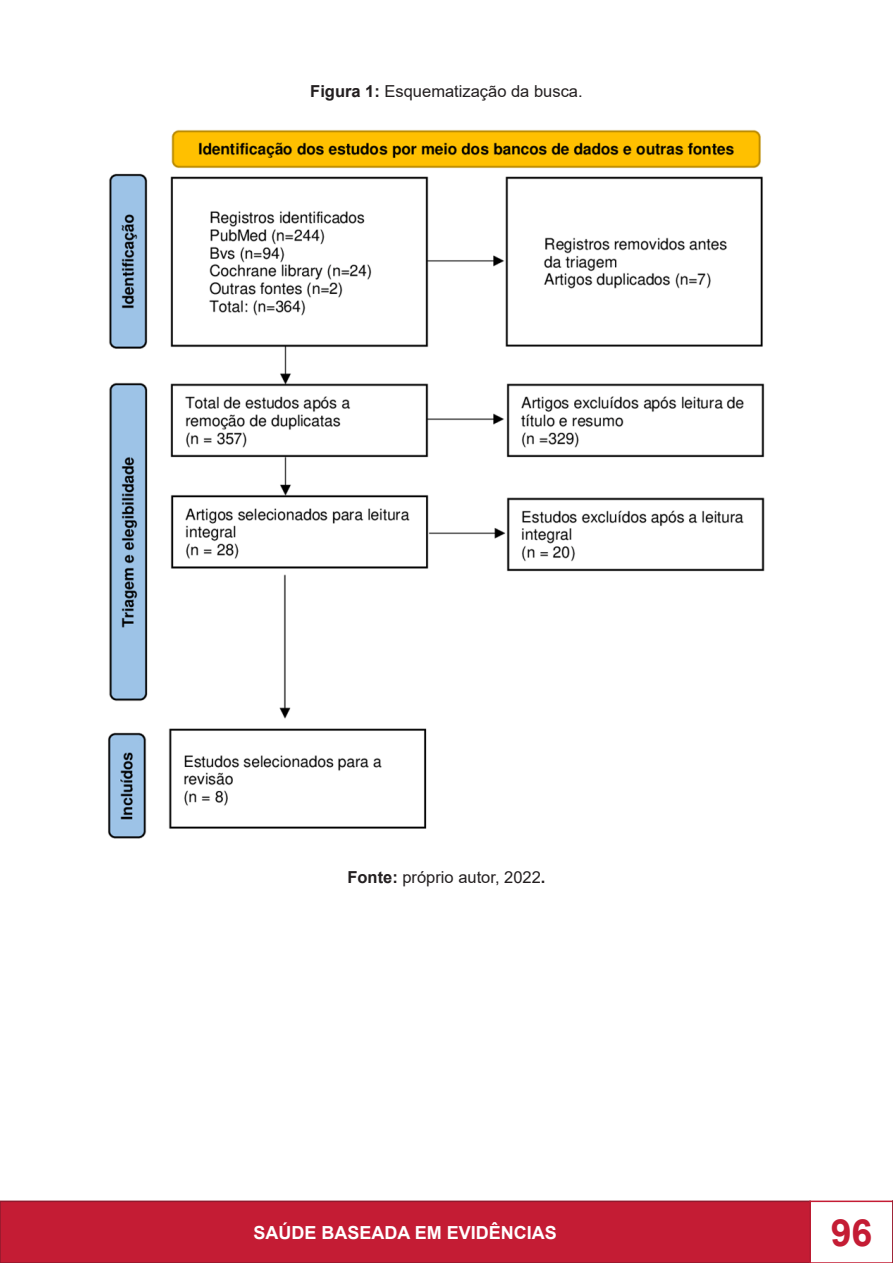
<style>
.page{position:relative;width:893px;height:1263px;background:#fff}
.page>*{position:absolute;margin:0;border:0;box-sizing:border-box;transform-origin:0 0}
.t1{font:700 37.5px "Arial";color:#c41c34}
.t2{font:700 18px "Arial";color:#fff}
.t3{font:16.5px "Arial";color:#231f20}
.s1{font-weight:700}
</style>
<div class="page">
<div style="left:0;top:1201px;width:810px;height:62px;background:#c41c34"></div>
<div style="left:0;top:1200px;width:811px;height:63px;border:2px solid #901a2d"></div>
<div style="left:809px;top:1200px;width:84px;height:63px;border:2px solid #c41c34"></div>
<svg style="left:892px;top:1200px;width:1px;height:63px"></svg>
<img style="left:108px;top:129px;width:657px;height:710px">
<p class="t3" style="left:310px;top:80px;width:274px"><span class="s1">Figura 1:</span> Esquematização da busca.</p>
<p class="t3" style="left:347px;top:865px;width:200px"><span class="s1">Fonte:</span> próprio autor, 2022<span class="s1">.</span></p>
<p class="t2" style="left:253px;top:1220px;width:305px">SAÚDE BASEADA EM EVIDÊNCIAS</p>
<h1 class="t1" style="left:831px;top:1206px;width:43px">96</h1>
</div>
